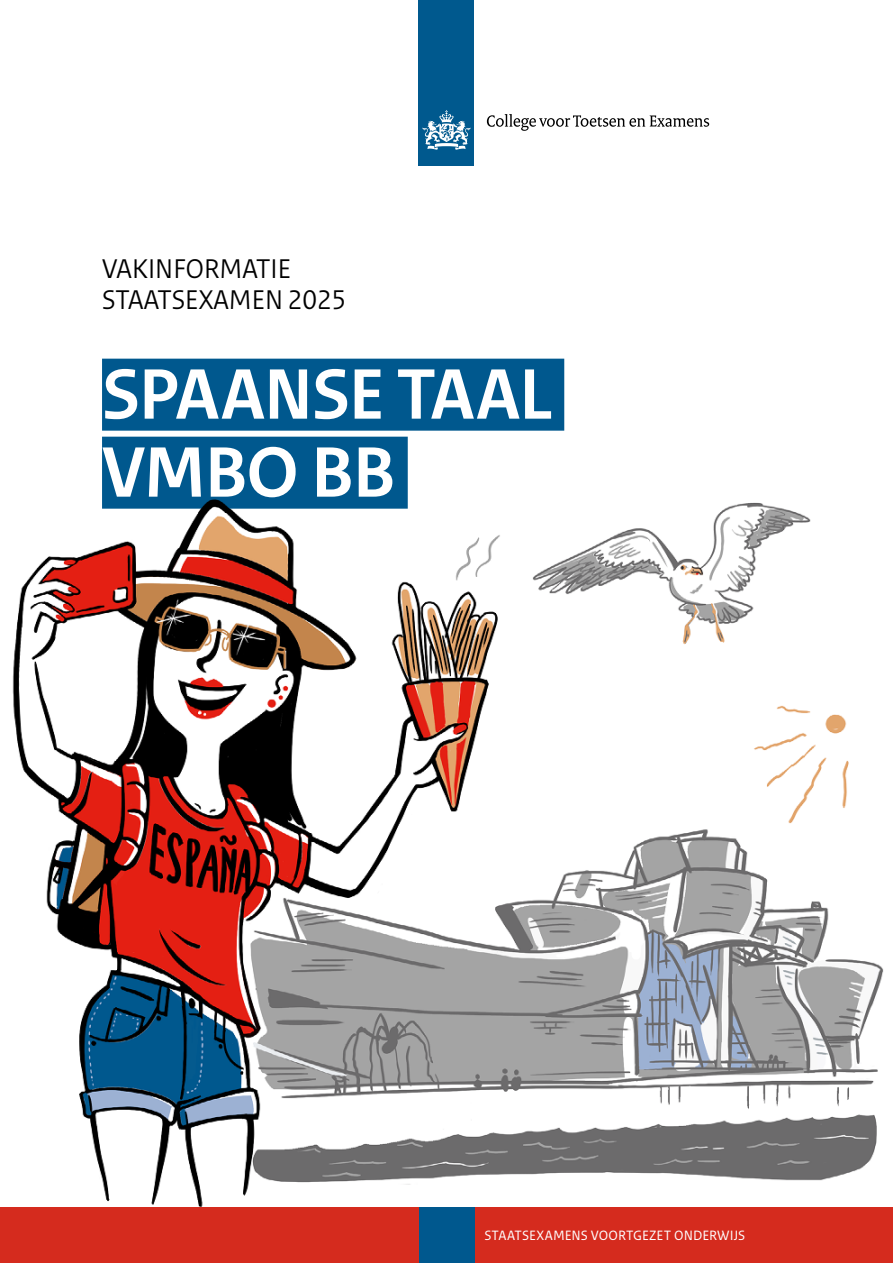
<style>
.page{position:relative;width:893px;height:1263px;background:#fff}
.page>*{position:absolute;margin:0;border:0;box-sizing:border-box;transform-origin:0 0}
.H1_titel{font:700 75px/78px "Rijksoverheid Sans Heading";letter-spacing:-.015em;color:#fff}
.P_subtitel{font:28.5px/31.5px "Rijksoverheid Sans Heading";color:#000}
.t1{font:14.25px "Rijksoverheid Sans Text";letter-spacing:.005em;color:#fff}
</style>
<div class="page">
<img style="left:0;top:0;width:893px;height:1208px">
<div style="left:0;top:1208px;width:893px;height:55px;background:#d52b1e"></div>
<div style="left:419px;top:1208px;width:55px;height:55px;background:#00588e"></div>
<div style="left:419px;top:0;width:55px;height:165px;background:#00598e"></div>
<svg style="left:423px;top:110px;width:47px;height:40px"></svg>
<svg style="left:487px;top:114px;width:222px;height:17px"></svg>
<div style="left:102px;top:359px;width:462px;height:72px;background:#00588e"></div>
<div style="left:102px;top:437px;width:306px;height:72px;background:#00588e"></div>
<img style="left:153px;top:499px;width:173px;height:13px">
<p class="P_subtitel" style="left:102px;top:253px;width:246px">VAKINFORMATIE<br>STAATSEXAMEN 2025</p>
<h1 class="H1_titel" style="left:102px;top:357px;width:451px">SPAANSE TAAL<br>VMBO BB</h1>
<p class="t1" style="left:484px;top:1227px;width:263px">STAATSEXAMENS VOORTGEZET ONDERWIJS</p>
</div>
